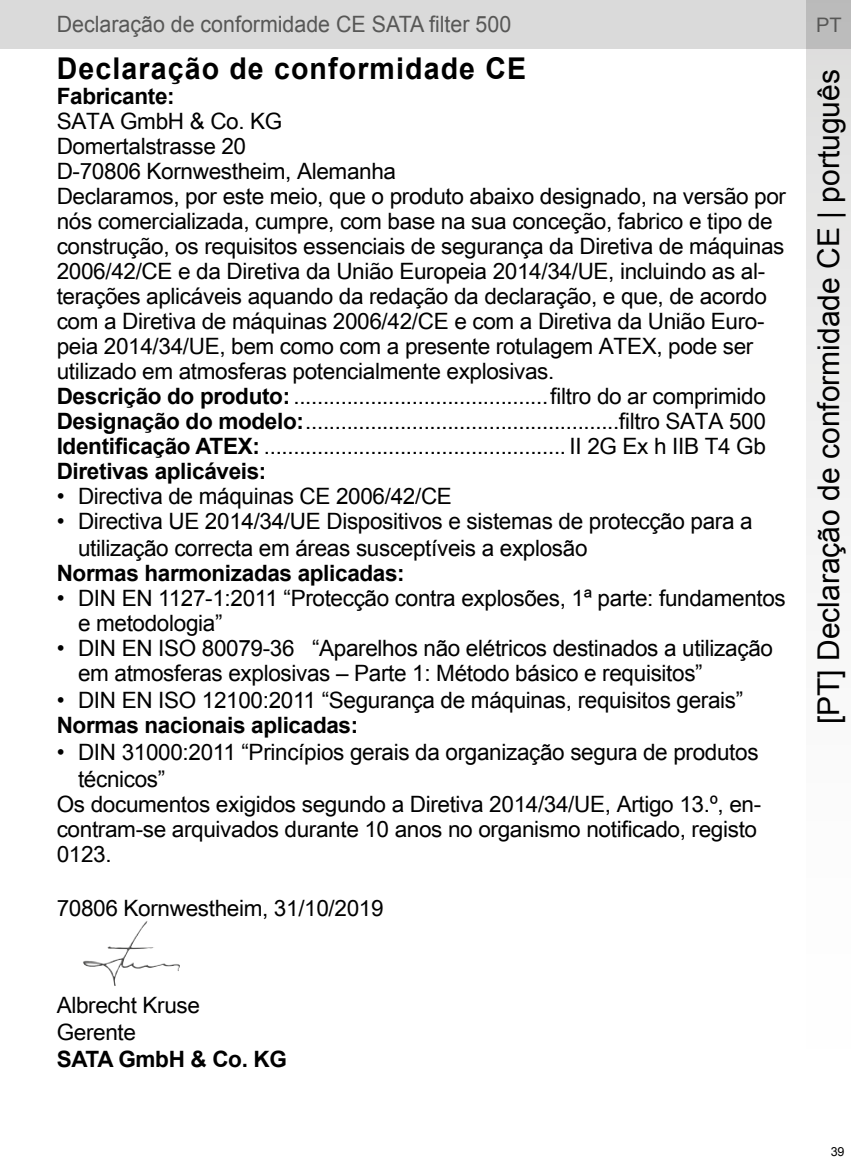
<style>
.page{position:relative;width:851px;height:1170px;background:#fff}
.page>*{position:absolute;margin:0;border:0;box-sizing:border-box;transform-origin:0 0}
.t1{font:30px "Arial";color:#000}
.t2{font:700 30px "Arial";letter-spacing:.04em;color:#000;scale:.95 1}
.t3{font:22.5px/25px "Arial Unicode MS";letter-spacing:-.015em;color:#000}
.t4{font:22.5px/27px "Arial";letter-spacing:-.015em;color:#000}
.t5{font:700 22.5px "Arial";letter-spacing:-.015em;color:#000}
.t6{font:22.5px "Arial";color:#575756;scale:.95 1}
.t7{font:20px "Arial";color:#575756}
.t8{font:12.5px "Arial";color:#000}
.s1{font-family:"Arial";font-weight:700}
</style>
<div class="page">
<div style="left:0;top:0;width:850px;height:49px;background:#dadada"></div>
<svg style="left:806px;top:0;width:44px;height:555px"></svg>
<img style="left:83px;top:921px;width:97px;height:65px">
<p class="t6" style="left:57px;top:10px;width:480px">Declaração de conformidade CE SATA filter 500</p>
<p class="t7" style="left:816px;top:11px;width:27px">PT</p>
<h1 class="t2" style="left:57px;top:48px;width:495px">Declaração de conformidade CE</h1>
<p class="t5" style="left:57px;top:81px;width:119px">Fabricante:</p>
<p class="t3" style="left:57px;top:108px;width:730px">SATA GmbH &amp; Co. KG<br>Domertalstrasse 20<br>D-70806 Kornwestheim, Alemanha<br>Declaramos, por este meio, que o produto abaixo designado, na versão por nós comercializada, cumpre, com base na sua conceção, fabrico e tipo de construção, os requisitos essenciais de segurança da Diretiva de máquinas 2006/42/CE e da Diretiva da União Europeia 2014/34/UE, incluindo as al&shy;terações aplicáveis aquando da redação da declaração, e que, de acordo com a Diretiva de máquinas 2006/42/CE e com a Diretiva da União Euro&shy;peia 2014/34/UE, bem como com a presente rotulagem ATEX, pode ser utilizado em atmosferas potencialmente explosivas.<br><span class="s1">Descrição do produto:</span> ...........................................filtro do ar comprimido <span class="s1">Designação do modelo:</span>.....................................................filtro SATA 500<br><span class="s1">Identificação ATEX:</span> ................................................... II 2G Ex h IIB T4 Gb</p>
<p class="t5" style="left:57px;top:456px;width:211px">Diretivas aplicáveis:</p>
<p class="t4" style="left:57px;top:482px;width:396px">• Directiva de máquinas CE 2006/42/CE</p>
<p class="t4" style="left:78px;top:507px;width:676px;text-indent:-21px">• Directiva UE 2014/34/UE Dispositivos e sistemas de protecção para a utilização correcta em áreas susceptíveis a explosão</p>
<p class="t5" style="left:57px;top:558px;width:349px">Normas harmonizadas aplicadas:</p>
<p class="t4" style="left:78px;top:585px;width:709px;line-height:25px;text-indent:-21px">• DIN EN 1127-1:2011 “Protecção contra explosões, 1ª parte: fundamentos e metodologia”</p>
<p class="t4" style="left:78px;top:635px;width:696px;line-height:25px;text-indent:-21px">• DIN EN ISO 80079-36 “Aparelhos não elétricos destinados a utilização em atmosferas explosivas – Parte 1: Método básico e requisitos”</p>
<p class="t4" style="left:57px;top:686px;width:688px">• DIN EN ISO 12100:2011 “Segurança de máquinas, requisitos gerais”</p>
<p class="t5" style="left:57px;top:710px;width:303px">Normas nacionais aplicadas:</p>
<p class="t4" style="left:78px;top:738px;width:682px;text-indent:-21px">• DIN 31000:2011 “Princípios gerais da organização segura de produtos técnicos”</p>
<p class="t3" style="left:57px;top:791px;width:706px">Os documentos exigidos segundo a Diretiva 2014/34/UE, Artigo 13.º, en&shy;contram-se arquivados durante 10 anos no organismo notificado, registo<br>0123.</p>
<p class="t3" style="left:57px;top:895px;width:328px">70806 Kornwestheim, 31/10/2019</p>
<h1 class="t1" style="left:808px;top:724px;width:656px;rotate:-90deg">[PT] Declaração de conformidade CE | português</h1>
<p class="t3" style="left:57px;top:991px;width:145px;line-height:27px">Albrecht Kruse<br>Gerente</p>
<p class="t5" style="left:57px;top:1044px;width:232px">SATA GmbH &amp; Co. KG</p>
<p class="t8" style="left:830px;top:1143px;width:15px">39</p>
</div>
